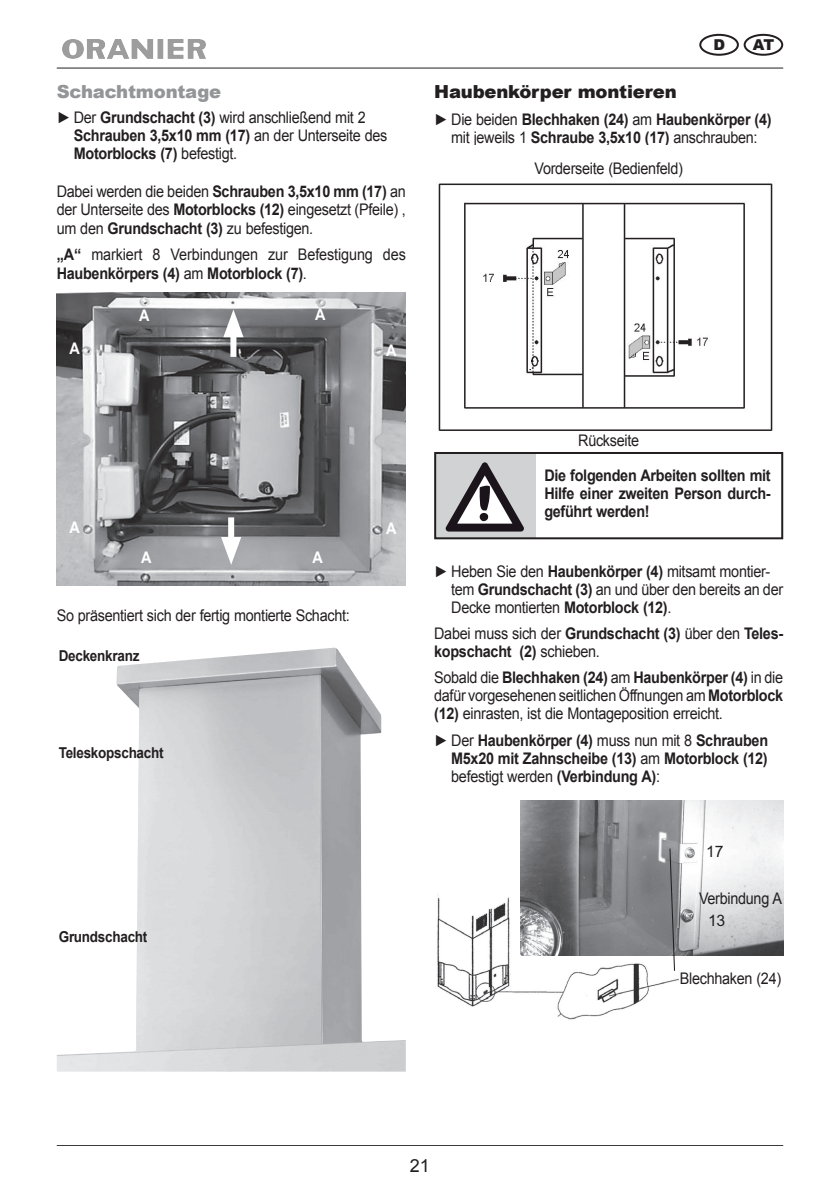
<style>
.page{position:relative;width:840px;height:1191px;background:#fff}
.page>*{position:absolute;margin:0;border:0;box-sizing:border-box;transform-origin:0 0}
.t1{font:900 18px "Arial";letter-spacing:-.01em;color:#231f20}
.t2{font:900 18px "Arial";letter-spacing:-.01em;color:#939598}
.t3{font:18px "Arial";color:#231f20}
.t4{font:16px/18px "Arial";letter-spacing:-.02em;color:#231f20;scale:.9 1}
.t5{font:700 16px/18px "Arial";letter-spacing:-.02em;color:#231f20;text-align:justify;scale:.9 1}
.t6{font:700 16px "Arial";color:#fff;scale:.9 1}
.t7{font:15.8px "Arial";color:#231f20}
.t8{font:700 15px "Arial";letter-spacing:-.02em;color:#231f20;scale:.9 1}
.t9{font:900 15px "Arial";color:#231f20}
.s1{font-weight:400}
.s2{font-weight:700}
</style>
<div class="page">
<img style="left:62px;top:40px;width:143px;height:19px">
<hr style="left:57px;top:68px;width:725px;height:1px;background:#231f20">
<hr style="left:57px;top:1145px;width:725px;height:1px;background:#231f20">
<div style="left:743px;top:34px;width:39px;height:22px;border:2px solid #231f20;border-radius:50%"></div>
<div style="left:699px;top:34px;width:39px;height:22px;border:2px solid #231f20;border-radius:50%"></div>
<img style="left:57px;top:293px;width:348px;height:292px">
<div style="left:230px;top:326px;width:6px;height:31px;background:#fff"></div>
<svg style="left:223px;top:309px;width:20px;height:28px"></svg>
<div style="left:228px;top:517px;width:6px;height:31px;background:#fff"></div>
<svg style="left:221px;top:537px;width:20px;height:28px"></svg>
<img style="left:57px;top:647px;width:348px;height:424px">
<img style="left:438px;top:183px;width:335px;height:284px">
<svg style="left:551px;top:432px;width:97px;height:20px"></svg>
<div style="left:586px;top:239px;width:33px;height:130px;background:#fff"></div>
<div style="left:435px;top:453px;width:100px;height:85px;background:#d1d2d4"></div>
<div style="left:434px;top:452px;width:348px;height:87px;border:2px solid #231f20"></div>
<svg style="left:445px;top:462px;width:78px;height:69px"></svg>
<img style="left:437px;top:894px;width:274px;height:126px">
<img style="left:520px;top:800px;width:262px;height:155px">
<svg style="left:668px;top:847px;width:7px;height:125px"></svg>
<p class="t9" style="left:713px;top:34px;width:13px">D</p>
<p class="t9" style="left:752px;top:34px;width:23px">AT</p>
<p class="t2" style="left:57px;top:78px;width:166px">Schachtmontage</p>
<p class="t1" style="left:434px;top:78px;width:244px">Haubenkörper montieren</p>
<p class="t5" style="left:434px;top:111px;width:376px;text-align:center"><span class="s1">► Die beiden</span> Blechhaken (24) <span class="s1">am</span> Haubenkörper (4) <span class="s1">mit jeweils 1</span> Schraube 3,5x10 (17) <span class="s1">anschrauben:</span></p>
<p class="t4" style="left:534px;top:160px;width:166px">Vorderseite (Bedienfeld)</p>
<p class="t4" style="left:74px;top:109px;width:349px;text-indent:-17px">► Der <span class="s2">Grundschacht (3)</span> wird anschließend mit 2<br><span class="s2">Schrauben 3,5x10 mm (17)</span> an der Unterseite des<br><span class="s2">Motorblocks (7)</span> befestigt.</p>
<p class="t4" style="left:57px;top:182px;width:389px;line-height:18.6px;text-align:justify">Dabei werden die beiden <span class="s2">Schrauben 3,5x10 mm (17)</span> an der Unterseite des <span class="s2">Motorblocks (12)</span> eingesetzt (Pfeile) , um den <span class="s2">Grundschacht (3)</span> zu befestigen.</p>
<p class="t4" style="left:57px;top:245px;width:389px;line-height:19.2px"><span class="s2">„A“</span> markiert 8 Verbindungen zur Befestigung des<br><span class="s2">Haubenkörpers (4)</span> am <span class="s2">Motorblock (7)</span>.</p>
<p class="t6" style="left:69px;top:338px;width:13px">A</p>
<p class="t6" style="left:139px;top:305px;width:13px">A</p>
<p class="t6" style="left:315px;top:304px;width:13px">A</p>
<p class="t6" style="left:386px;top:339px;width:13px">A</p>
<p class="t6" style="left:69px;top:516px;width:13px">A</p>
<p class="t6" style="left:141px;top:547px;width:13px">A</p>
<p class="t6" style="left:312px;top:547px;width:13px">A</p>
<p class="t4" style="left:57px;top:607px;width:327px">So präsentiert sich der fertig montierte Schacht:</p>
<p class="t8" style="left:59px;top:646px;width:91px">Deckenkranz</p>
<p class="t8" style="left:59px;top:742px;width:118px">Teleskopschacht</p>
<p class="t6" style="left:386px;top:518px;width:13px">A</p>
<p class="t8" style="left:59px;top:926px;width:100px">Grundschacht</p>
<p class="t4" style="left:578px;top:431px;width:69px">Rückseite</p>
<p class="t5" style="left:544px;top:466px;width:253px">Die folgenden Arbeiten sollten mit Hilfe einer zweiten Person durch&shy;geführt werden!</p>
<p class="t4" style="left:451px;top:562px;width:370px;text-indent:-17px">► Heben Sie den <span class="s2">Haubenkörper (4)</span> mitsamt montier&shy;tem <span class="s2">Grundschacht (3)</span> an und über den bereits an der<br>Decke montierten <span class="s2">Motorblock (12)</span>.</p>
<p class="t5" style="left:434px;top:624px;width:389px"><span class="s1">Dabei muss sich der</span> Grundschacht (3) <span class="s1">über den</span> Teles&shy;kopschacht (2) <span class="s1">schieben.</span></p>
<p class="t4" style="left:434px;top:668px;width:389px;text-align:justify">Sobald die <span class="s2">Blechhaken (24)</span> am <span class="s2">Haubenkörper (4)</span> in die dafür vorgesehenen seitlichen Öffnungen am <span class="s2">Motorblock (12)</span> einrasten, ist die Montageposition erreicht.</p>
<p class="t5" style="left:451px;top:731px;width:353px;text-indent:-17px"><span class="s1">► Der</span> Haubenkörper (4) <span class="s1">muss nun mit 8</span> Schrauben M5x20 mit Zahnscheibe (13) <span class="s1">am</span> Motorblock (12) <span class="s1">befestigt werden</span> (Verbindung A)<span class="s1">:</span></p>
<p class="t7" style="left:706px;top:841px;width:19px">17</p>
<p class="t4" style="left:698px;top:889px;width:94px">Verbindung A</p>
<p class="t7" style="left:707px;top:910px;width:19px">13</p>
<p class="t4" style="left:679px;top:969px;width:114px">Blechhaken (24)</p>
<p class="t3" style="left:410px;top:1154px;width:22px">21</p>
</div>
